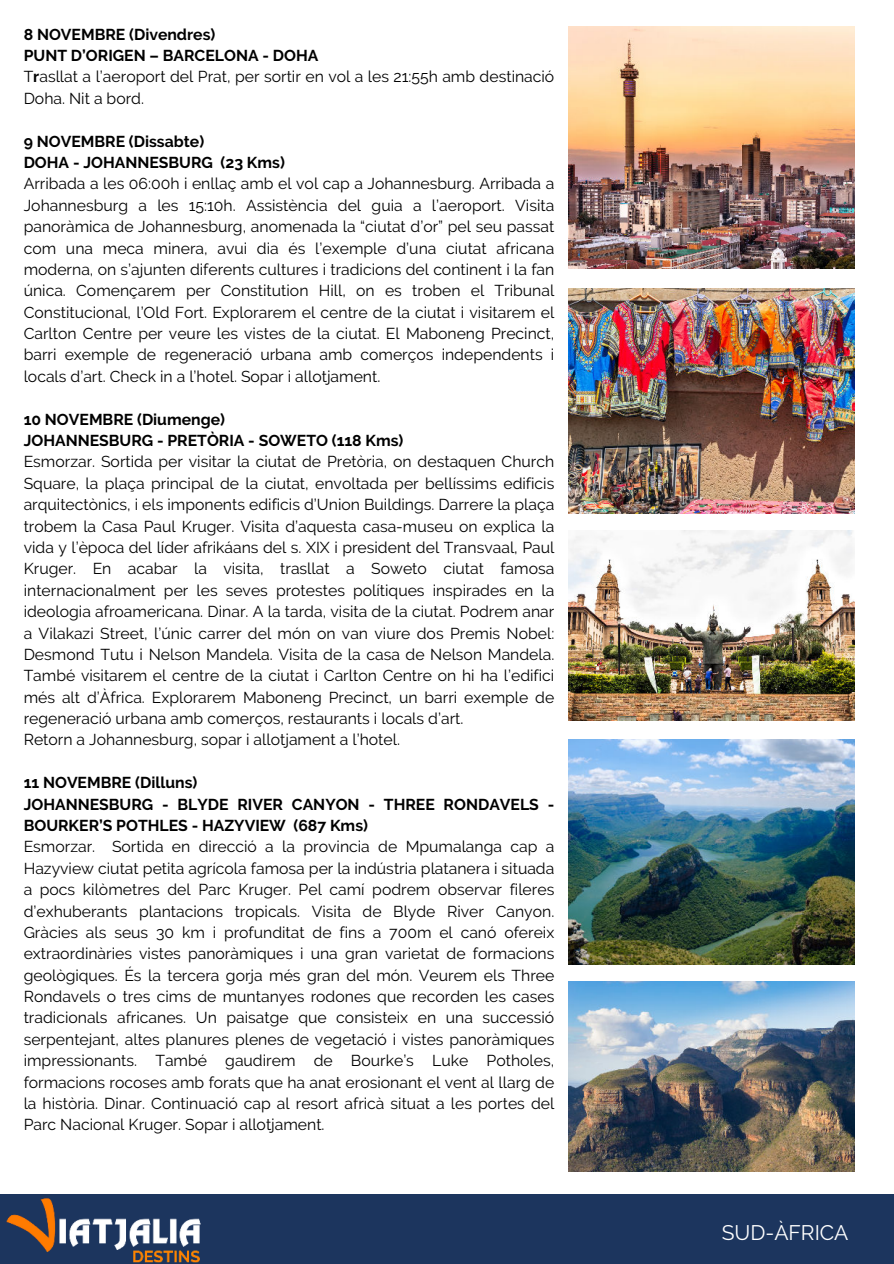
<style>
.page{position:relative;width:894px;height:1264px;background:#fff}
.page>*{position:absolute;margin:0;border:0;box-sizing:border-box;transform-origin:0 0}
.t1{font:21px "Raleway";color:#fff}
.t2{font:15.75px/21.3px "Raleway";color:#000}
.t3{font:700 15.75px/21.3px "Raleway";color:#000}
.s1{font-weight:700}
</style>
<div class="page">
<div style="left:0;top:1193px;width:893px;height:70px;background:#1c355e"></div>
<img style="left:0;top:1193px;width:222px;height:70px">
<img style="left:568px;top:27px;width:286px;height:242px">
<img style="left:568px;top:739px;width:286px;height:225px">
<img style="left:568px;top:530px;width:286px;height:190px">
<img style="left:568px;top:981px;width:286px;height:190px">
<img style="left:568px;top:289px;width:286px;height:225px">
<p class="t2" style="left:24px;top:23px;width:532px"><span class="s1">8 NOVEMBRE (Divendres)<br>PUNT D’ORIGEN – BARCELONA - DOHA<br></span>T<span class="s1">r</span>asllat a l’aeroport del Prat, per sortir en vol a les 21:55h amb destinació Doha. Nit a bord.</p>
<p class="t3" style="left:24px;top:130px;width:262px">9 NOVEMBRE (Dissabte)<br>DOHA - JOHANNESBURG (23 Kms)</p>
<p class="t2" style="left:24px;top:173px;width:532px;text-align:justify">Arribada a les 06:00h i enllaç amb el vol cap a Johannesburg. Arribada a Johannesburg a les 15:10h. Assistència del guia a l’aeroport. Visita panoràmica de Johannesburg, anomenada la “ciutat d’or” pel seu passat com una meca minera, avui dia és l’exemple d’una ciutat africana moderna, on s’ajunten diferents cultures i tradicions del continent i la fan única. Començarem per Constitution Hill, on es troben el Tribunal Constitucional, l’Old Fort. Explorarem el centre de la ciutat i visitarem el Carlton Centre per veure les vistes de la ciutat. El Maboneng Precinct, barri exemple de regeneració urbana amb comerços independents i locals d’art. Check in a l’hotel. Sopar i allotjament.</p>
<p class="t3" style="left:24px;top:408px;width:381px">10 NOVEMBRE (Diumenge)<br>JOHANNESBURG - PRETÒRIA - SOWETO (118 Kms)</p>
<p class="t2" style="left:24px;top:451px;width:532px">Esmorzar. Sortida per visitar la ciutat de Pretòria, on destaquen Church Square, la plaça principal de la ciutat, envoltada per bellíssims edificis arquitectònics, i els imponents edificis d’Union Buildings. Darrere la plaça trobem la Casa Paul Kruger. Visita d’aquesta casa-museu on explica la vida y l’època del líder afrikáans del s. XIX i president del Transvaal, Paul Kruger. En acabar la visita, trasllat a Soweto ciutat famosa internacionalment per les seves protestes polítiques inspirades en la ideologia afroamericana. Dinar. A la tarda, visita de la ciutat. Podrem anar a Vilakazi Street, l’únic carrer del món on van viure dos Premis Nobel:<br>Desmond Tutu i Nelson Mandela. Visita de la casa de Nelson Mandela.<br>També visitarem el centre de la ciutat i Carlton Centre on hi ha l’edifici més alt d’Àfrica. Explorarem Maboneng Precinct, un barri exemple de regeneració urbana amb comerços, restaurants i locals d’art.<br>Retorn a Johannesburg, sopar i allotjament a l’hotel.</p>
<p class="t3" style="left:24px;top:772px;width:532px">11 NOVEMBRE (Dilluns)<br>JOHANNESBURG - BLYDE RIVER CANYON - THREE RONDAVELS -<br>BOURKER’S POTHLES - HAZYVIEW (687 Kms)</p>
<p class="t2" style="left:24px;top:836px;width:532px;text-align:justify">Esmorzar. Sortida en direcció a la provincia de Mpumalanga cap a Hazyview ciutat petita agrícola famosa per la indústria platanera i situada a pocs kilòmetres del Parc Kruger. Pel camí podrem observar fileres d’exhuberants plantacions tropicals. Visita de Blyde River Canyon.<br>Gràcies als seus 30 km i profunditat de fins a 700m el canó ofereix extraordinàries vistes panoràmiques i una gran varietat de formacions geològiques. És la tercera gorja més gran del món. Veurem els Three Rondavels o tres cims de muntanyes rodones que recorden les cases tradicionals africanes. Un paisatge que consisteix en una successió serpentejant, altes planures plenes de vegetació i vistes panoràmiques impressionants. També gaudirem de Bourke’s Luke Potholes, formacions rocoses amb forats que ha anat erosionant el vent al llarg de la història. Dinar. Continuació cap al resort africà situat a les portes del Parc Nacional Kruger. Sopar i allotjament.</p>
<h1 class="t1" style="left:721px;top:1220px;width:128px">SUD-ÀFRICA</h1>
</div>
